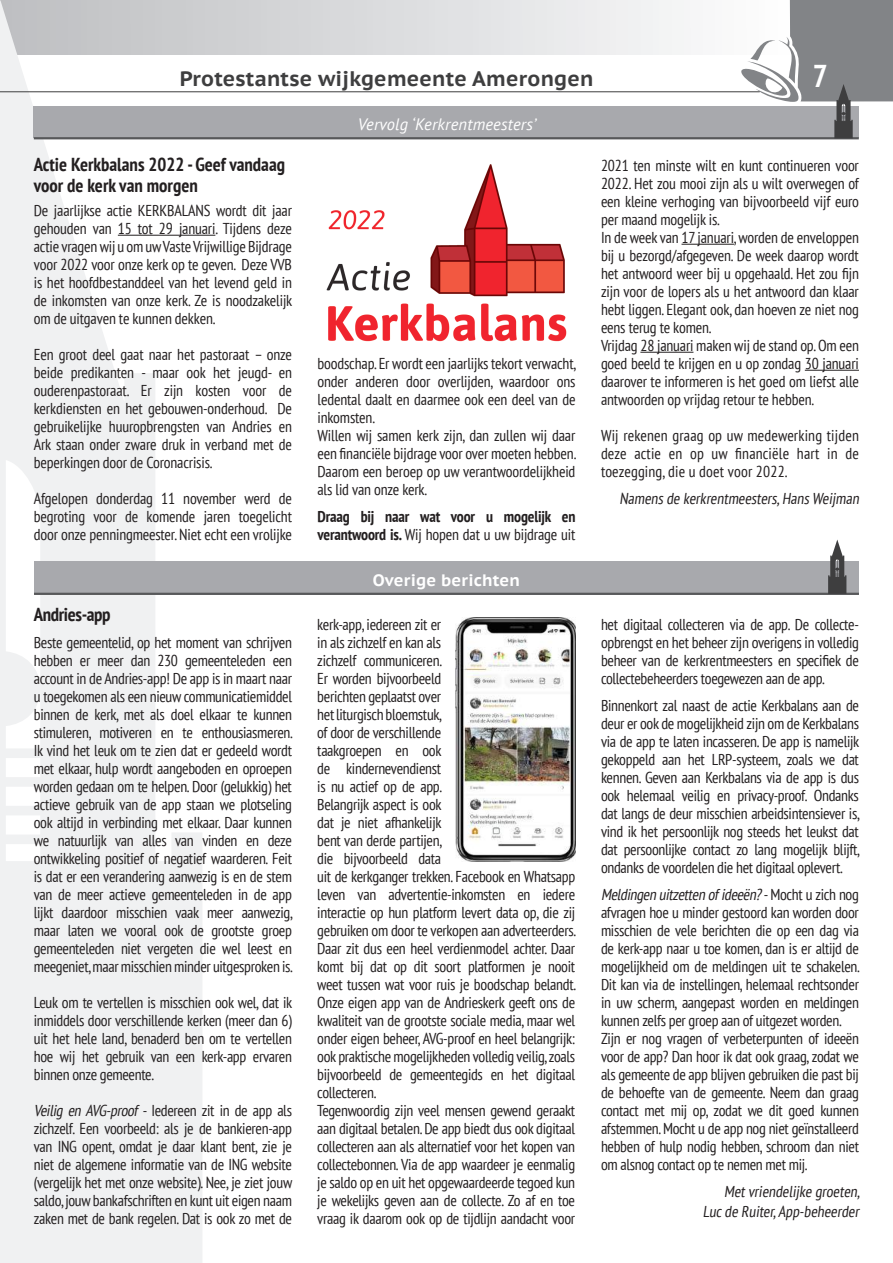
<style>
.page{position:relative;width:893px;height:1263px;background:#fff}
.page>*{position:absolute;margin:0;border:0;box-sizing:border-box;transform-origin:0 0}
.t1{font:700 condensed 31.5px "PT Sans";color:#fff}
.t2{font:700 21px "PT Sans Caption";letter-spacing:.01em;color:#3e3e3f}
.t3{font:700 condensed 18.75px/21px "PT Sans";color:#231f20}
.t4{font:700 condensed 18.75px "PT Sans";letter-spacing:-.02em;color:#231f20}
.t5{font:italic 16.5px "PT Sans";letter-spacing:.01em;color:#fff}
.t6{font:700 16.5px "PT Sans Caption";letter-spacing:.01em;color:#fff}
.t7{font:condensed 15.75px/18px "PT Sans";letter-spacing:-.02em;color:#231f20;text-align:justify}
.t8{font:700 condensed 15.75px/18px "PT Sans";letter-spacing:-.01em;color:#231f20}
.s1{font-weight:400}
.s2{font-style:italic}
</style>
<div class="page">
<svg style="left:202px;top:0;width:482px;height:54px"></svg>
<svg style="left:0;top:0;width:202px;height:1263px;fill:#f0f1f2"></svg>
<hr style="left:0;top:91px;width:760px;height:1px;background:#3e3e3f">
<div style="left:34px;top:106px;width:825px;height:32px;background:#a8a9ad"></div>
<hr style="left:34px;top:137px;width:825px;height:2px;background:#57585a">
<svg style="left:741px;top:0;width:152px;height:138px"></svg>
<hr style="left:118px;top:235px;width:97px;height:1px;background:#231f20">
<hr style="left:681px;top:244px;width:53px;height:1px;background:#231f20">
<hr style="left:640px;top:352px;width:53px;height:1px;background:#231f20">
<hr style="left:805px;top:370px;width:54px;height:1px;background:#231f20">
<div style="left:34px;top:561px;width:825px;height:32px;background:#a8a9ad"></div>
<hr style="left:34px;top:593px;width:825px;height:2px;background:#57585a">
<svg style="left:828px;top:539px;width:18px;height:55px"></svg>
<img style="left:326px;top:164px;width:241px;height:178px">
<img style="left:455px;top:617px;width:120px;height:244px">
<h2 class="t2" style="left:180px;top:64px;width:415px">Protestantse wijkgemeente Amerongen</h2>
<h1 class="t1" style="left:813px;top:55px;width:17px">7</h1>
<p class="t5" style="left:358px;top:114px;width:180px">Vervolg ‘Kerkrentmeesters’</p>
<p class="t3" style="left:34px;top:154px;width:253px">Actie Kerkbalans 2022 - Geef vandaag voor de kerk van morgen</p>
<p class="t7" style="left:34px;top:201px;width:260px">De jaarlijkse actie KERKBALANS wordt dit jaar gehouden van 15 tot 29 januari. Tijdens deze actie vragen wij u om uw Vaste Vrijwillige Bijdrage voor 2022 voor onze kerk op te geven. Deze VVB is het hoofdbestanddeel van het levend geld in de inkomsten van onze kerk. Ze is noodzakelijk om de uitgaven te kunnen dekken.</p>
<p class="t7" style="left:34px;top:345px;width:260px">Een groot deel gaat naar het pastoraat – onze beide predikanten - maar ook het jeugd- en ouderenpastoraat. Er zijn kosten voor de kerkdiensten en het gebouwen-onderhoud. De gebruikelijke huuropbrengsten van Andries en Ark staan onder zware druk in verband met de beperkingen door de Coronacrisis.</p>
<p class="t7" style="left:34px;top:489px;width:260px">Afgelopen donderdag 11 november werd de begroting voor de komende jaren toegelicht door onze penningmeester. Niet echt een vrolijke</p>
<p class="t7" style="left:601px;top:156px;width:259px;text-align:left">2021 ten minste wilt en kunt continueren voor 2022. Het zou mooi zijn als u wilt overwegen of een kleine verhoging van bijvoorbeeld vijf euro per maand mogelijk is.<br>In de week van 17 januari, worden de enveloppen bij u bezorgd/afgegeven. De week daarop wordt het antwoord weer bij u opgehaald. Het zou fijn zijn voor de lopers als u het antwoord dan klaar hebt liggen. Elegant ook, dan hoeven ze niet nog eens terug te komen.<br>Vrijdag 28 januari maken wij de stand op. Om een goed beeld te krijgen en u op zondag 30 januari daarover te informeren is het goed om liefst alle antwoorden op vrijdag retour te hebben.</p>
<p class="t7" style="left:601px;top:426px;width:259px">Wij rekenen graag op uw medewerking tijden deze actie en op uw financiële hart in de toezegging, die u doet voor 2022.</p>
<p class="t7" style="left:619px;top:489px;width:244px">Namens de kerkrentmeesters,Hans Weijman</p>
<p class="t7" style="left:317px;top:354px;width:260px;text-align:left">boodschap. Er wordt een jaarlijks tekort verwacht, onder anderen door overlijden, waardoor ons ledental daalt en daarmee ook een deel van de inkomsten.<br>Willen wij samen kerk zijn, dan zullen wij daar een financiële bijdrage voor over moeten hebben.<br>Daarom een beroep op uw verantwoordelijkheid als lid van onze kerk.</p>
<p class="t8" style="left:317px;top:507px;width:259px">Draag bij naar wat voor u mogelijk en verantwoord is. <span class="s1">Wij hopen dat u uw bijdrage uit</span></p>
<p class="t4" style="left:34px;top:602px;width:78px">Andries-app</p>
<p class="t7" style="left:34px;top:633px;width:261px">Beste gemeentelid, op het moment van schrijven hebben er meer dan 230 gemeenteleden een account in de Andries-app! De app is in maart naar u toegekomen als een nieuw communicatiemiddel binnen de kerk, met als doel elkaar te kunnen stimuleren, motiveren en te enthousiasmeren.<br>Ik vind het leuk om te zien dat er gedeeld wordt met elkaar, hulp wordt aangeboden en oproepen worden gedaan om te helpen. Door (gelukkig) het actieve gebruik van de app staan we plotseling ook altijd in verbinding met elkaar. Daar kunnen we natuurlijk van alles van vinden en deze ontwikkeling positief of negatief waarderen. Feit is dat er een verandering aanwezig is en de stem van de meer actieve gemeenteleden in de app lijkt daardoor misschien vaak meer aanwezig, maar laten we vooral ook de grootste groep gemeenteleden niet vergeten die wel leest en meegeniet, maar misschien minder uitgesproken is.</p>
<p class="t7" style="left:34px;top:993px;width:260px">Leuk om te vertellen is misschien ook wel, dat ik inmiddels door verschillende kerken (meer dan 6) uit het hele land, benaderd ben om te vertellen hoe wij het gebruik van een kerk-app ervaren binnen onze gemeente.</p>
<p class="t7" style="left:34px;top:1101px;width:260px"><span class="s2">Veilig en AVG-proof</span> - Iedereen zit in de app als zichzelf. Een voorbeeld: als je de bankieren-app van ING opent, omdat je daar klant bent, zie je niet de algemene informatie van de ING website (vergelijk het met onze website). Nee, je ziet jouw saldo, jouw bankafschriften en kunt uit eigen naam zaken met de bank regelen. Dat is ook zo met de</p>
<p class="t6" style="left:373px;top:569px;width:149px">Overige berichten</p>
<p class="t7" style="left:317px;top:615px;width:260px;text-align:left">kerk-app, iedereen zit er<br>in als zichzelf en kan als<br>zichzelf communiceren.<br>Er worden bijvoorbeeld<br>berichten geplaatst over<br>het liturgisch bloemstuk,<br>of door de verschillende<br>taakgroepen en ook<br>de kindernevendienst<br>is nu actief op de app.<br>Belangrijk aspect is ook<br>dat je niet afhankelijk<br>bent van derde partijen,<br>die bijvoorbeeld data<br>uit de kerkganger trekken. Facebook en Whatsapp leven van advertentie-inkomsten en iedere interactie op hun platform levert data op, die zij gebruiken om door te verkopen aan adverteerders.<br>Daar zit dus een heel verdienmodel achter. Daar komt bij dat op dit soort platformen je nooit weet tussen wat voor ruis je boodschap belandt.<br>Onze eigen app van de Andrieskerk geeft ons de kwaliteit van de grootste sociale media, maar wel onder eigen beheer, AVG-proof en heel belangrijk: ook praktische mogelijkheden volledig veilig, zoals bijvoorbeeld de gemeentegids en het digitaal collecteren.<br>Tegenwoordig zijn veel mensen gewend geraakt aan digitaal betalen. De app biedt dus ook digitaal collecteren aan als alternatief voor het kopen van collectebonnen. Via de app waardeer je eenmalig je saldo op en uit het opgewaardeerde tegoed kun je wekelijks geven aan de collecte. Zo af en toe vraag ik daarom ook op de tijdlijn aandacht voor</p>
<p class="t7" style="left:601px;top:615px;width:259px">het digitaal collecteren via de app. De collecte&shy;opbrengst en het beheer zijn overigens in volledig beheer van de kerkrentmeesters en specifiek de collectebeheerders toegewezen aan de app.</p>
<p class="t7" style="left:601px;top:696px;width:260px">Binnenkort zal naast de actie Kerkbalans aan de deur er ook de mogelijkheid zijn om de Kerkbalans via de app te laten incasseren. De app is namelijk gekoppeld aan het LRP-systeem, zoals we dat kennen. Geven aan Kerkbalans via de app is dus ook helemaal veilig en privacy-proof. Ondanks dat langs de deur misschien arbeidsintensiever is, vind ik het persoonlijk nog steeds het leukst dat dat persoonlijke contact zo lang mogelijk blijft, ondanks de voordelen die het digitaal oplevert.</p>
<p class="t7" style="left:601px;top:885px;width:261px;text-align:left"><span class="s2">Meldingenuitzettenofideeën?</span>- M o c h t u z i c h n o g afvragen hoe u minder gestoord kan worden door misschien de vele berichten die op een dag via de kerk-app naar u toe komen, dan is er altijd de mogelijkheid om de meldingen uit te schakelen.<br>Dit kan via de instellingen, helemaal rechtsonder in uw scherm, aangepast worden en meldingen kunnen zelfs per groep aan of uitgezet worden.<br>Zijn er nog vragen of verbeterpunten of ideeën voor de app? Dan hoor ik dat ook graag, zodat we als gemeente de app blijven gebruiken die past bij de behoefte van de gemeente. Neem dan graag contact met mij op, zodat we dit goed kunnen afstemmen. Mocht u de app nog niet geïnstalleerd hebben of hulp nodig hebben, schroom dan niet om alsnog contact op te nemen met mij.</p>
<p class="t7" style="left:703px;top:1181px;width:161px;line-height:19.5px;text-align:right">Metvriendelijke groeten,<br>Lucde Ruiter,App-beheerder</p>
</div>
